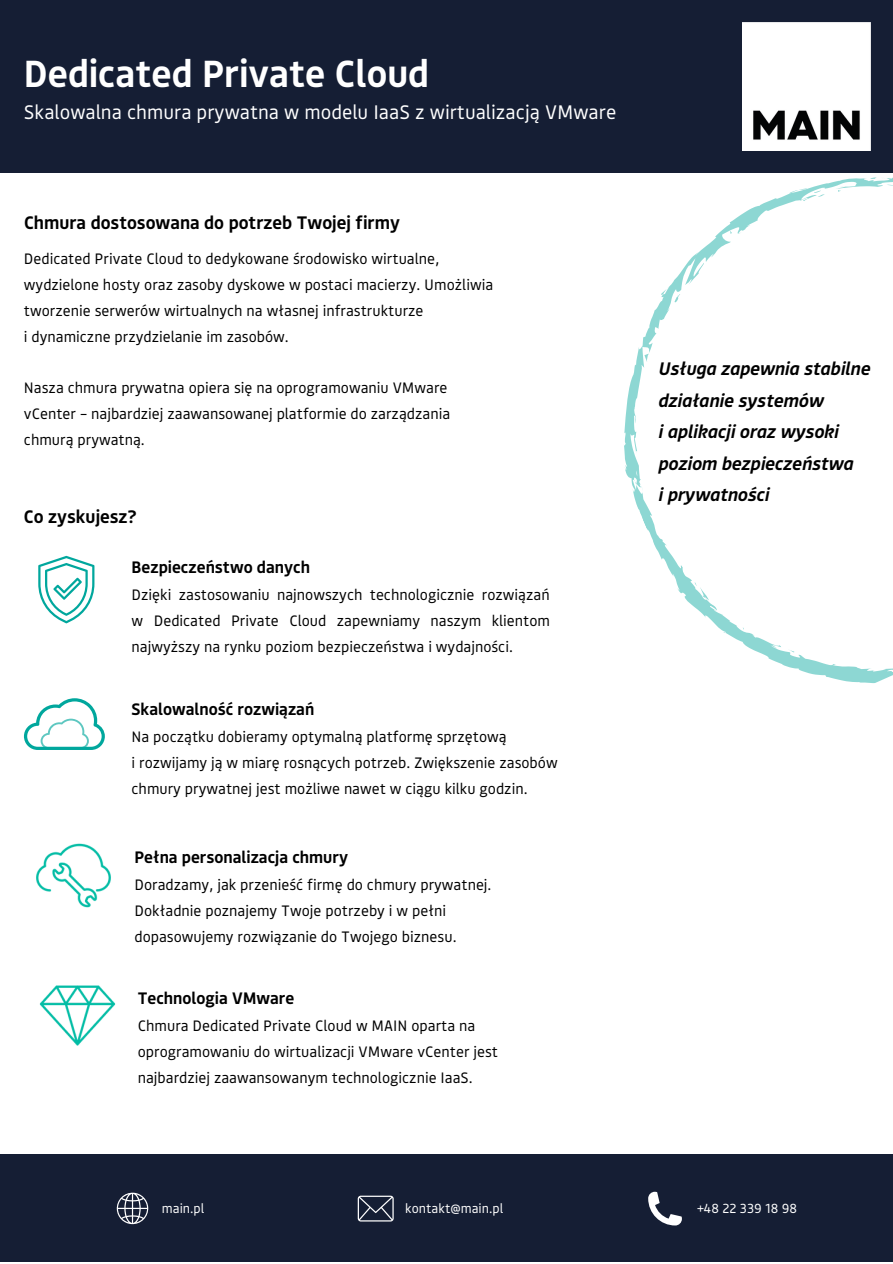
<style>
.page{position:relative;width:893px;height:1264px;background:#fff}
.page>*{position:absolute;margin:0;border:0;box-sizing:border-box;transform-origin:0 0}
.t1{font:600 37.5px "Bould";color:#fff}
.t2{font:19.5px "Bould";color:#fff}
.t3{font:italic 600 18px/31.5px "Bould";color:#000}
.t4{font:600 18px "Bould";color:#000}
.t5{font:600 16.5px "Bould";color:#000}
.t6{font:15px/25.8px "Bould";color:#000}
.t7{font:13.05px "Bould";color:#fff}
</style>
<div class="page">
<svg style="left:544px;top:172px;width:348px;height:512px"></svg>
<svg style="left:634px;top:481px;width:10px;height:10px"></svg>
<svg style="left:831px;top:662px;width:4px;height:4px"></svg>
<svg style="left:870px;top:176px;width:22px;height:12px"></svg>
<svg style="left:837px;top:189px;width:4px;height:3px"></svg>
<svg style="left:813px;top:189px;width:15px;height:11px"></svg>
<svg style="left:729px;top:230px;width:3px;height:4px"></svg>
<svg style="left:659px;top:289px;width:24px;height:14px"></svg>
<svg style="left:737px;top:625px;width:7px;height:5px"></svg>
<svg style="left:787px;top:647px;width:8px;height:8px"></svg>
<div style="left:0;top:0;width:892px;height:172px;background:#151e34"></div>
<div style="left:0;top:1154px;width:892px;height:108px;background:#151e34"></div>
<svg style="left:116px;top:1192px;width:33px;height:32px"></svg>
<svg style="left:358px;top:1195px;width:35px;height:26px"></svg>
<svg style="left:648px;top:1191px;width:34px;height:34px"></svg>
<svg style="left:38px;top:556px;width:56px;height:67px"></svg>
<svg style="left:24px;top:698px;width:81px;height:52px"></svg>
<img style="left:36px;top:843px;width:75px;height:65px">
<img style="left:39px;top:985px;width:77px;height:61px">
<img style="left:742px;top:22px;width:128px;height:128px">
<h1 class="t1" style="left:24px;top:51px;width:406px">Dedicated Private Cloud</h1>
<h2 class="t2" style="left:24px;top:101px;width:594px">Skalowalna chmura prywatna w modelu IaaS z wirtualizacją VMware</h2>
<p class="t4" style="left:24px;top:212px;width:377px">Chmura dostosowana do potrzeb Twojej firmy</p>
<p class="t6" style="left:24px;top:246px;width:470px">Dedicated Private Cloud to dedykowane środowisko wirtualne, wydzielone hosty oraz zasoby dyskowe w postaci macierzy. Umożliwia tworzenie serwerów wirtualnych na własnej infrastrukturze<br>i dynamiczne przydzielanie im zasobów.</p>
<p class="t6" style="left:24px;top:375px;width:427px">Nasza chmura prywatna opiera się na oprogramowaniu VMware vCenter – najbardziej zaawansowanej platformie do zarządzania chmurą prywatną.</p>
<p class="t4" style="left:24px;top:506px;width:115px">Co zyskujesz?</p>
<p class="t5" style="left:132px;top:557px;width:180px">Bezpieczeństwo danych</p>
<p class="t6" style="left:132px;top:582px;width:420px;text-align:justify">Dzięki zastosowaniu najnowszych technologicznie rozwiązań w Dedicated Private Cloud zapewniamy naszym klientom najwyższy na rynku poziom bezpieczeństwa i wydajności.</p>
<p class="t5" style="left:131px;top:699px;width:184px">Skalowalność rozwiązań</p>
<p class="t6" style="left:131px;top:724px;width:427px">Na początku dobieramy optymalną platformę sprzętową<br>i rozwijamy ją w miarę rosnących potrzeb. Zwiększenie zasobów chmury prywatnej jest możliwe nawet w ciągu kilku godzin.</p>
<p class="t5" style="left:134px;top:847px;width:215px">Pełna personalizacja chmury</p>
<p class="t6" style="left:134px;top:871px;width:358px">Doradzamy, jak przenieść firmę do chmury prywatnej.<br>Dokładnie poznajemy Twoje potrzeby i w pełni dopasowujemy rozwiązanie do Twojego biznesu.</p>
<p class="t5" style="left:138px;top:988px;width:158px">Technologia VMware</p>
<p class="t6" style="left:138px;top:1013px;width:362px">Chmura Dedicated Private Cloud w MAIN oparta na oprogramowaniu do wirtualizacji VMware vCenter jest najbardziej zaawansowanym technologicznie IaaS.</p>
<p class="t3" style="left:658px;top:353px;width:213px">Usługa zapewnia stabilne działanie systemów<br>i aplikacji oraz wysoki poziom bezpieczeństwa<br>i prywatności</p>
<p class="t7" style="left:162px;top:1200px;width:44px">main.pl</p>
<p class="t7" style="left:405px;top:1200px;width:99px">kontakt@main.pl</p>
<p class="t7" style="left:697px;top:1200px;width:101px">+48 22 339 18 98</p>
</div>
